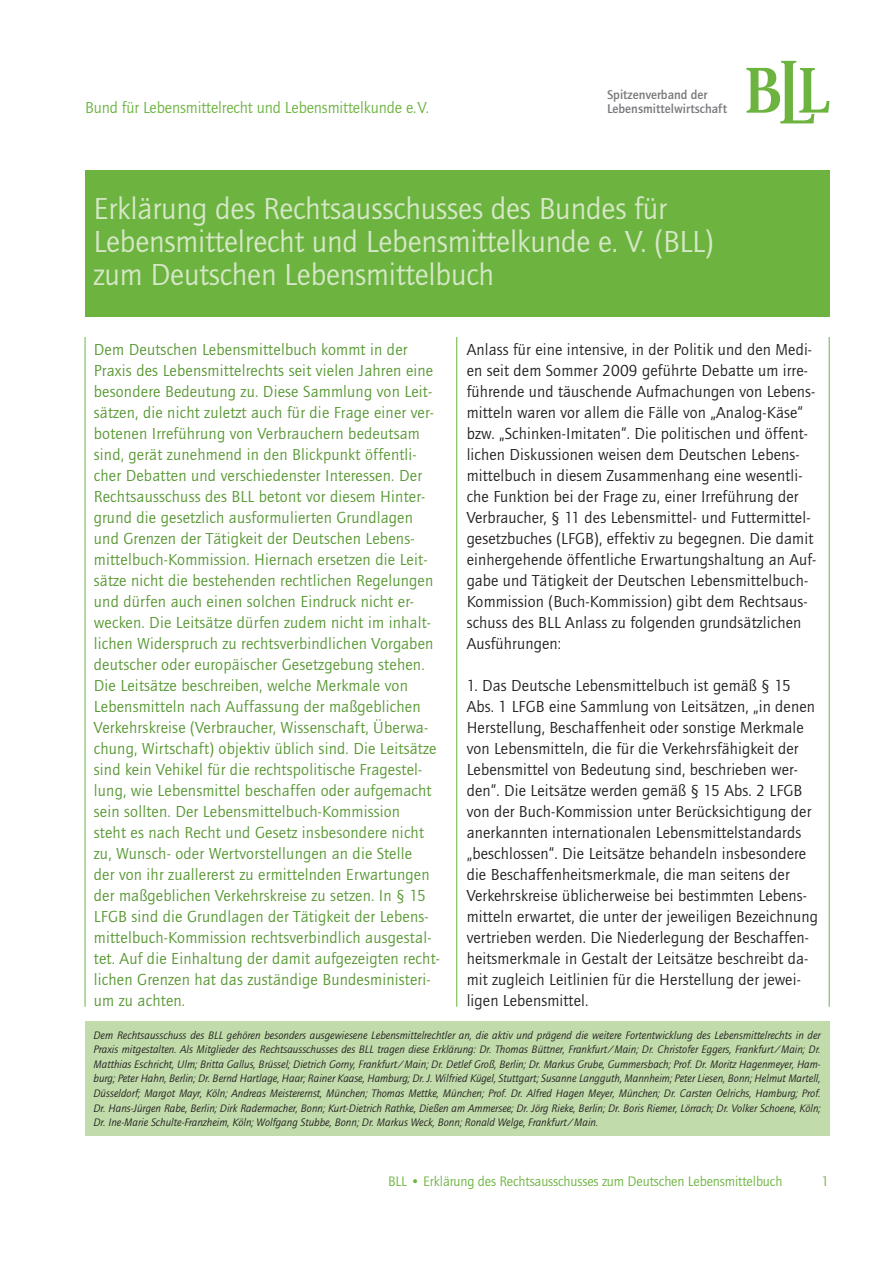
<style>
.page{position:relative;width:893px;height:1263px;background:#fff}
.page>*{position:absolute;margin:0;border:0;box-sizing:border-box;transform-origin:0 0}
.t1{font:31.5px/33px "Quay Sans EF";letter-spacing:-.005em;color:#d6e7c8}
.t2{font:16.5px/21px "Quay Sans EF";letter-spacing:.01em;color:#589833}
.t3{font:16.5px/21px "Quay Sans EF";letter-spacing:.01em;color:#231f20}
.t4{font:16.5px "Quay Sans EF";letter-spacing:-.005em;color:#6cb43f}
.t5{font:14.25px "Quay Sans EF";letter-spacing:-.005em;color:#6cb43f}
.t6{font:500 13.05px/14.5px "Quay Sans EF";color:#76787b}
.t7{font:italic 11.25px/14.7px "Quay Sans EF";color:#231f20;text-align:justify}
</style>
<div class="page">
<svg style="left:746px;top:61px;width:83px;height:62px"></svg>
<div style="left:85px;top:170px;width:744px;height:147px;background:#6cb43f"></div>
<hr style="left:85px;top:337px;width:1px;height:670px;background:#6cb43f">
<hr style="left:456px;top:337px;width:1px;height:670px;background:#6cb43f">
<hr style="left:829px;top:337px;width:1px;height:670px;background:#6cb43f">
<div style="left:85px;top:1020px;width:744px;height:115px;background:#c1dcaa"></div>
<p class="t4" style="left:85px;top:99px;width:345px">Bund für Lebensmittelrecht und Lebensmittelkunde e. V.</p>
<p class="t6" style="left:607px;top:87px;width:121px">Spitzenverband der<br>Lebensmittelwirtschaft</p>
<h1 class="t1" style="left:94px;top:193px;width:622px">Erklärung des Rechtsausschusses des Bundes für<br>Lebensmittelrecht und Lebensmittelkunde e. V. (BLL) zum Deutschen Lebensmittelbuch</h1>
<p class="t3" style="left:467px;top:339px;width:351px">Anlass für eine intensive, in der Politik und den Medi&shy;en seit dem Sommer 2009 geführte Debatte um irre&shy;führende und täuschende Aufmachungen von Lebens&shy;mitteln waren vor allem die Fälle von „Analog-Käse“ bzw. „Schinken-Imitaten“. Die politischen und öffent&shy;lichen Diskussionen weisen dem Deutschen Lebens&shy;mittelbuch in diesem Zusammenhang eine wesentli&shy;che Funktion bei der Frage zu, einer Irreführung der Verbraucher, § 11 des Lebensmittel- und Futtermittel&shy;gesetzbuches (LFGB), effektiv zu begegnen. Die damit einhergehende öffentliche Erwartungshaltung an Auf&shy;gabe und Tätigkeit der Deutschen Lebensmittelbuch-Kommission (Buch-Kommission) gibt dem Rechtsaus&shy;schuss des BLL Anlass zu folgenden grundsätzlichen Ausführungen:</p>
<p class="t3" style="left:467px;top:675px;width:353px">1. Das Deutsche Lebensmittelbuch ist gemäß § 15<br>Abs. 1 LFGB eine Sammlung von Leitsätzen, „in denen Herstellung, Beschaffenheit oder sonstige Merkmale von Lebensmitteln, die für die Verkehrsfähigkeit der Lebensmittel von Bedeutung sind, beschrieben wer&shy;den“. Die Leitsätze werden gemäß § 15 Abs. 2 LFGB von der Buch-Kommission unter Berücksichtigung der anerkannten internationalen Lebensmittelstandards „beschlossen“. Die Leitsätze behandeln insbesondere die Beschaffenheitsmerkmale, die man seitens der Verkehrskreise üblicherweise bei bestimmten Lebens&shy;mitteln erwartet, die unter der jeweiligen Bezeichnung vertrieben werden. Die Niederlegung der Beschaffen&shy;heitsmerkmale in Gestalt der Leitsätze beschreibt da&shy;mit zugleich Leitlinien für die Herstellung der jewei&shy;ligen Lebensmittel.</p>
<p class="t7" style="left:94px;top:1028px;width:729px">Dem Rechtsausschuss des BLL gehören besonders ausgewiesene Lebensmittelrechtler an, die aktiv und prägend die weitere Fortentwicklung des Lebensmittelrechts in der Praxis mitgestalten. Als Mitglieder des Rechtsausschusses des BLL tragen diese Erklärung: Dr. Thomas Büttner, Frankfurt/Main; Dr. Christofer Eggers, Frankfurt/Main; Dr.<br>Matthias Eschricht, Ulm; Britta Gallus, Brüssel; Dietrich Gorny, Frankfurt/Main; Dr. Detlef Groß, Berlin; Dr. Markus Grube, Gummersbach; Prof. Dr. Moritz Hagenmeyer, Ham&shy;burg; Peter Hahn, Berlin; Dr. Bernd Hartlage, Haar; Rainer Kaase, Hamburg; Dr. J. Wilfried Kügel, Stuttgart; Susanne Langguth, Mannheim; Peter Liesen, Bonn; Helmut Martell, Düsseldorf; Margot Mayr, Köln; Andreas Meisterernst, München; Thomas Mettke, München; Prof. Dr. Alfred Hagen Meyer, München; Dr. Carsten Oelrichs, Hamburg; Prof.<br>Dr. Hans-Jürgen Rabe, Berlin; Dirk Radermacher, Bonn; Kurt-Dietrich Rathke, Dießen am Ammersee; Dr. Jörg Rieke, Berlin; Dr. Boris Riemer, Lörrach; Dr. Volker Schoene, Köln; Dr. Ine-Marie Schulte-Franzheim, Köln; Wolfgang Stubbe, Bonn; Dr. Markus Weck, Bonn; Ronald Welge, Frankfurt/Main.</p>
<p class="t2" style="left:94px;top:339px;width:348px">Dem Deutschen Lebensmittelbuch kommt in der Praxis des Lebensmittelrechts seit vielen Jahren eine besondere Bedeutung zu. Diese Sammlung von Leit&shy;sätzen, die nicht zuletzt auch für die Frage einer ver&shy;botenen Irreführung von Verbrauchern bedeutsam sind, gerät zunehmend in den Blickpunkt öffentli&shy;cher Debatten und verschiedenster Interessen. Der Rechtsausschuss des BLL betont vor diesem Hinter&shy;grund die gesetzlich ausformulierten Grundlagen und Grenzen der Tätigkeit der Deutschen Lebens&shy;mittelbuch-Kommission. Hiernach ersetzen die Leit&shy;sätze nicht die bestehenden rechtlichen Regelungen und dürfen auch einen solchen Eindruck nicht er&shy;wecken. Die Leitsätze dürfen zudem nicht im inhalt&shy;lichen Widerspruch zu rechtsverbindlichen Vorgaben deutscher oder europäischer Gesetzgebung stehen.<br>Die Leitsätze beschreiben, welche Merkmale von Lebensmitteln nach Auffassung der maßgeblichen Verkehrskreise (Verbraucher, Wissenschaft, Überwa&shy;chung, Wirtschaft) objektiv üblich sind. Die Leitsätze sind kein Vehikel für die rechtspolitische Fragestel&shy;lung, wie Lebensmittel beschaffen oder aufgemacht sein sollten. Der Lebensmittelbuch-Kommission<br>steht es nach Recht und Gesetz insbesondere nicht zu, Wunsch- oder Wertvorstellungen an die Stelle<br>der von ihr zuallererst zu ermittelnden Erwartungen der maßgeblichen Verkehrskreise zu setzen. In § 15<br>LFGB sind die Grundlagen der Tätigkeit der Lebens&shy;mittelbuch-Kommission rechtsverbindlich ausgestal&shy;tet. Auf die Einhaltung der damit aufgezeigten recht&shy;lichen Grenzen hat das zuständige Bundesministeri&shy;um zu achten.</p>
<p class="t5" style="left:388px;top:1174px;width:396px">BLL • Erklärung des Rechtsausschusses zum Deutschen Lebensmittelbuch</p>
<p class="t5" style="left:822px;top:1174px;width:9px">1</p>
</div>
